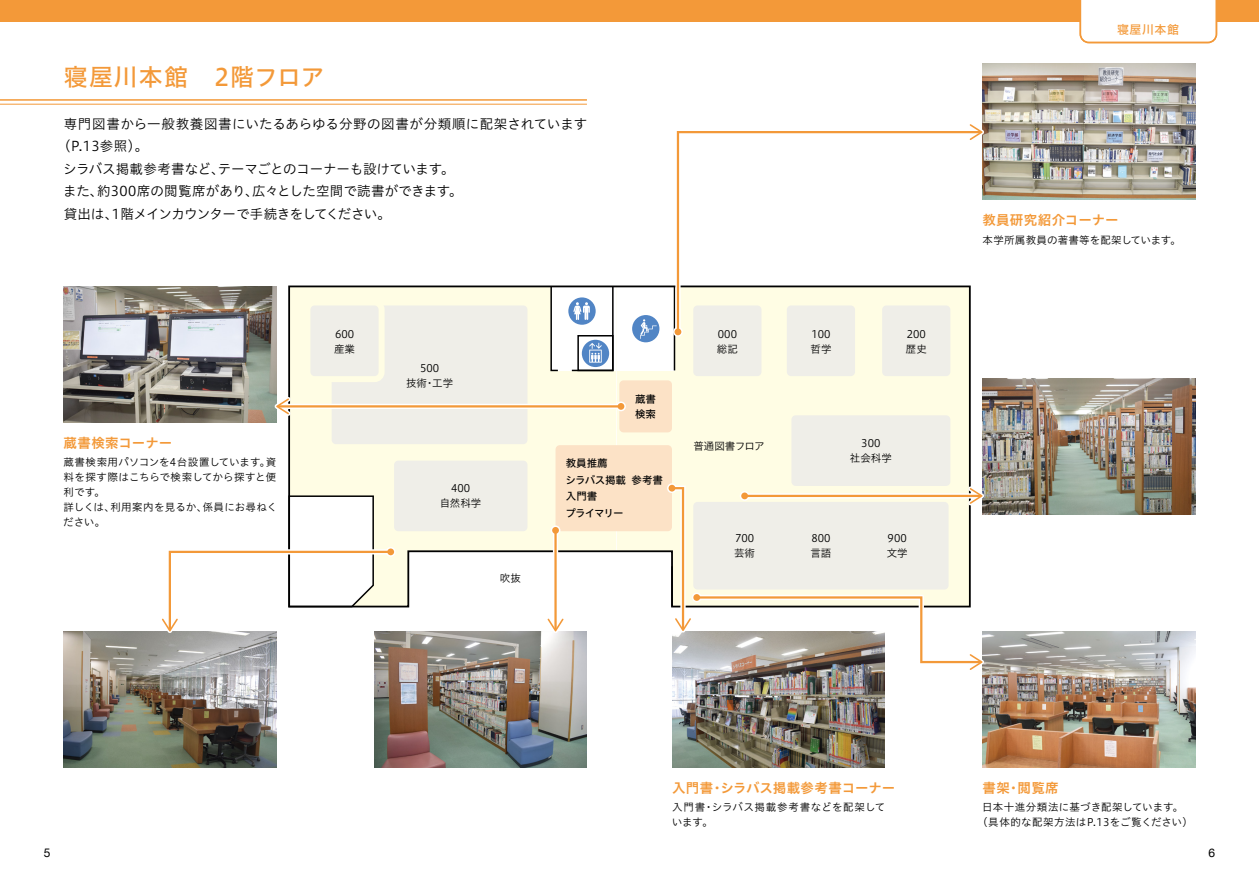
<style>
.page{position:relative;width:1259px;height:893px;background:#fff}
.page>*{position:absolute;margin:0;border:0;box-sizing:border-box;transform-origin:0 0}
.t1{font:24px "Hiragino UD Sans Std W5";letter-spacing:.035em;color:#f39939}
.t2{font:13.5px "Hiragino UD Sans Std W3";letter-spacing:-.005em;color:#000}
.t3{font:13.5px "Hiragino UD Sans Std W3";letter-spacing:.03em;color:#000}
.t4{font:13.5px "Hiragino UD Sans Std W3";letter-spacing:-.05em;color:#000}
.t5{font:13.5px "Hiragino UD Sans Std W6";letter-spacing:-.005em;color:#f39939}
.t6{font:13.5px "Hiragino UD Sans Std W6";letter-spacing:.015em;color:#f39939}
.t7{font:12px "Hiragino UD Sans Std W5";letter-spacing:.045em;color:#f39939}
.t8{font:12px "Helvetica Neue";color:#000}
.t9{font:10.5px/15px "Hiragino UD Sans Std W3";color:#000}
.t10{font:10.5px/15px "Hiragino UD Sans Std W3";letter-spacing:.03em;color:#000;text-align:center}
.t11{font:10.5px/15px "Hiragino UD Sans Std W3";letter-spacing:.045em;color:#000}
.t12{font:10.5px/16.5px "Hiragino UD Sans Std W5";letter-spacing:-.035em;color:#000}
.t13{font:10.5px "Hiragino UD Sans Std W3";letter-spacing:-.03em;color:#000}
.t14{font:10.5px/15px "Hiragino UD Sans Std W5";letter-spacing:-.015em;color:#000}
</style>
<div class="page">
<div style="left:0;top:0;width:642px;height:21px;background:#f39939"></div>
<svg style="left:288px;top:285px;width:329px;height:323px"></svg>
<div style="left:304px;top:299px;width:80px;height:83px;border:12px solid #fffde4;border-radius:4px"></div>
<div style="left:310px;top:305px;width:68px;height:71px;background:#efeee8;border-radius:4px"></div>
<hr style="left:0;top:99px;width:587px;height:2px;background:#f39939">
<hr style="left:0;top:104px;width:587px;height:1px;background:#f39939">
<img style="left:64px;top:286px;width:212px;height:136px">
<img style="left:64px;top:631px;width:212px;height:136px">
<img style="left:374px;top:631px;width:213px;height:136px">
<div style="left:277px;top:404px;width:345px;height:5px;border:3px solid #fff"></div>
<div style="left:616px;top:401px;width:10px;height:10px;border:3px solid #fff;border-radius:50%"></div>
<hr style="left:278px;top:405px;width:343px;height:2px;background:#f39939">
<svg style="left:272px;top:394px;width:21px;height:24px"></svg>
<div style="left:386px;top:547px;width:9px;height:10px;border:3px solid #fff;border-radius:50%"></div>
<svg style="left:158px;top:495px;width:236px;height:140px"></svg>
<div style="left:617px;top:0;width:642px;height:21px;background:#f39939"></div>
<svg style="left:1079px;top:0;width:139px;height:44px"></svg>
<svg style="left:617px;top:285px;width:354px;height:160px;background:#f4f3e4"></svg>
<img style="left:982px;top:378px;width:213px;height:136px">
<img style="left:672px;top:674px;width:212px;height:93px">
<img style="left:982px;top:631px;width:213px;height:136px">
<img style="left:982px;top:64px;width:213px;height:136px">
<svg style="left:617px;top:380px;width:25px;height:52px"></svg>
<div style="left:617px;top:403px;width:7px;height:7px;background:#f39939;border-radius:50%"></div>
<div style="left:673px;top:327px;width:10px;height:10px;border:3px solid #fff;border-radius:50%"></div>
<svg style="left:676px;top:131px;width:307px;height:203px"></svg>
<div style="left:674px;top:328px;width:7px;height:7px;background:#f39939;border-radius:50%"></div>
<svg style="left:965px;top:120px;width:21px;height:24px"></svg>
<svg style="left:543px;top:445px;width:443px;height:229px"></svg>
<h1 class="t1" style="left:64px;top:59px;width:262px">寝屋川本館　2階フロア</h1>
<p class="t3" style="left:64px;top:114px;width:525px">専門図書から一般教養図書にいたるあらゆる分野の図書が分類順に配架されています</p>
<p class="t2" style="left:57px;top:136px;width:93px">（P.13参照）。</p>
<p class="t2" style="left:63px;top:159px;width:393px">シラバス掲載参考書など、テーマごとのコーナーも設けています。</p>
<p class="t2" style="left:63px;top:181px;width:401px">また、約300席の閲覧席があり、広々とした空間で読書ができます。</p>
<p class="t4" style="left:64px;top:204px;width:329px">貸出は、1階メインカウンターで手続きをしてください。</p>
<p class="t5" style="left:64px;top:432px;width:110px">蔵書検索コーナー</p>
<p class="t9" style="left:63px;top:454px;width:215px">蔵書検索用パソコンを4台設置しています。資料を探す際はこちらで検索してから探すと便利です。<br>詳しくは、利用案内を見るか、係員にお尋ねください。</p>
<p class="t9" style="left:334px;top:326px;width:22px">600産業</p>
<p class="t9" style="left:406px;top:360px;width:49px;text-align:center">500<br>技術・工学</p>
<p class="t9" style="left:440px;top:480px;width:43px;text-align:center">400<br>自然科学</p>
<p class="t9" style="left:500px;top:570px;width:22px">吹抜</p>
<p class="t14" style="left:635px;top:391px;width:22px">蔵書検索</p>
<p class="t12" style="left:565px;top:455px;width:99px">教員推薦<br>シラバス掲載 参考書入門書<br>プライマリー</p>
<p class="t9" style="left:717px;top:326px;width:22px">000総記</p>
<p class="t13" style="left:693px;top:438px;width:73px">普通図書フロア</p>
<p class="t9" style="left:810px;top:326px;width:22px">100哲学</p>
<p class="t9" style="left:906px;top:326px;width:22px">200歴史</p>
<p class="t9" style="left:850px;top:435px;width:43px;text-align:center">300<br>社会科学</p>
<p class="t9" style="left:734px;top:530px;width:22px">700芸術</p>
<p class="t9" style="left:810px;top:530px;width:22px">800言語</p>
<p class="t9" style="left:886px;top:530px;width:22px">900文学</p>
<p class="t7" style="left:1117px;top:20px;width:64px">寝屋川本館</p>
<p class="t6" style="left:982px;top:210px;width:138px">教員研究紹介コーナー</p>
<p class="t9" style="left:982px;top:232px;width:200px">本学所属教員の著書等を配架しています。</p>
<p class="t8" style="left:44px;top:844px;width:8px">5</p>
<p class="t5" style="left:672px;top:777px;width:225px">入門書・シラバス掲載参考書コーナー</p>
<p class="t11" style="left:672px;top:799px;width:215px">入門書・シラバス掲載参考書などを配架しています。</p>
<p class="t6" style="left:982px;top:777px;width:78px">書架・閲覧席</p>
<p class="t10" style="left:977px;top:799px;width:217px">日本十進分類法に基づき配架しています。<br>（具体的な配架方法はP.13をご覧ください）</p>
<p class="t8" style="left:1208px;top:844px;width:8px">6</p>
</div>
